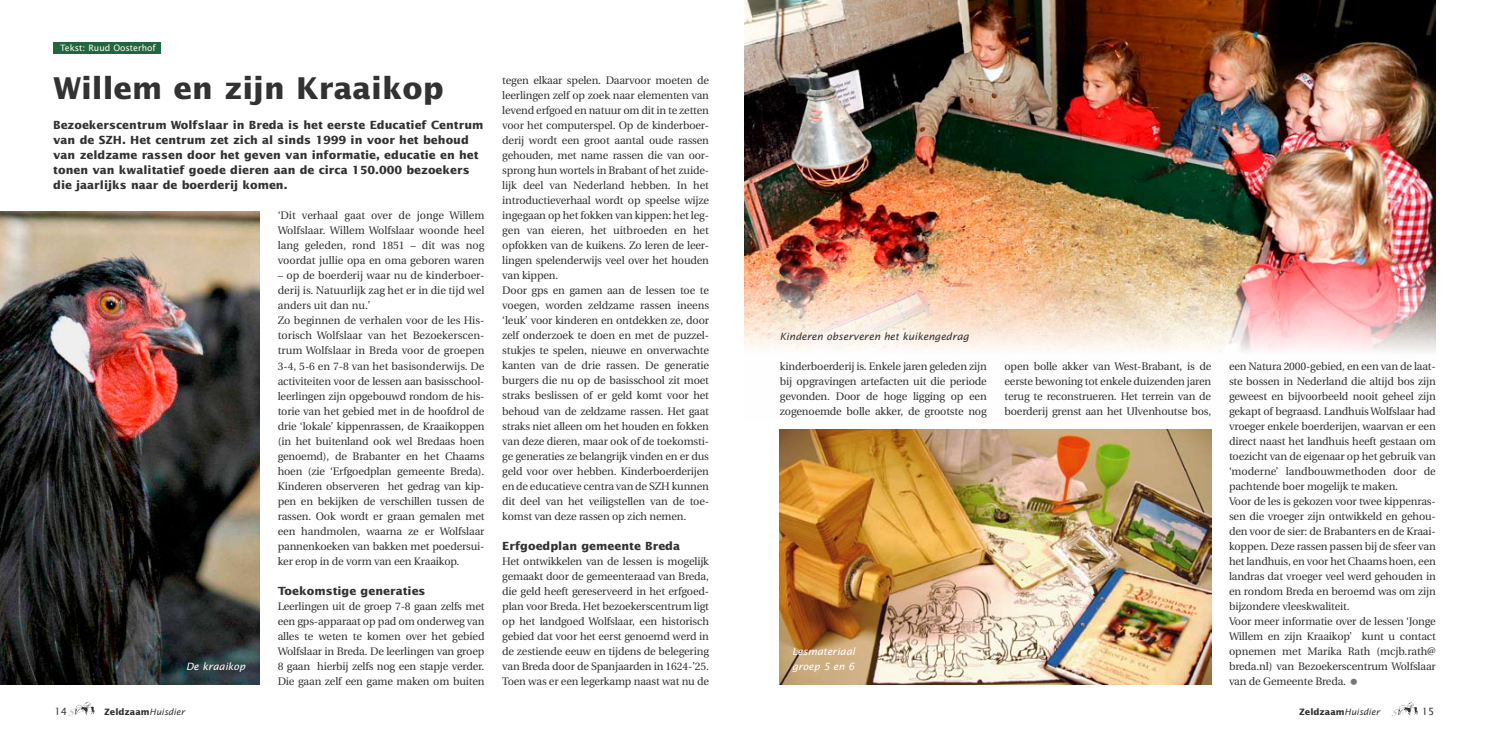
<style>
.page{position:relative;width:1489px;height:745px;background:#fff}
.page>*{position:absolute;margin:0;border:0;box-sizing:border-box;transform-origin:0 0}
.t1{font:700 30px "Lucida Sans";color:#323232}
.t2{font:700 11.25px/15px "Lucida Sans";color:#323232}
.t3{font:10.88px/15px "Utopia";letter-spacing:-.015em;color:#323232;text-align:justify}
.t4{font:italic 10px "Lucida Sans";color:#323232}
.t5{font:italic 10px/15px "Lucida Sans";color:#fff}
.t6{font:10px "Lucida Sans";color:#323232}
.t7{font:700 8.75px "Lucida Sans";color:#323232}
.t8{font:8.75px "Lucida Sans";color:#fff}
.s1{font-weight:400;font-style:italic}
</style>
<div class="page">
<svg style="left:69px;top:702px;width:26px;height:13px"></svg>
<div style="left:53px;top:43px;width:108px;height:11px;background:#21663c"></div>
<svg style="left:1392px;top:702px;width:25px;height:14px"></svg>
<img style="left:780px;top:429px;width:431px;height:255px">
<img style="left:744px;top:0;width:691px;height:352px">
<img style="left:0;top:211px;width:260px;height:473px">
<p class="t8" style="left:60px;top:43px;width:97px">Tekst: Ruud Oosterhof</p>
<h1 class="t1" style="left:53px;top:70px;width:392px">Willem en zijn Kraaikop</h1>
<p class="t2" style="left:53px;top:117px;width:432px">Bezoekerscentrum Wolfslaar in Breda is het eerste Educatief Centrum van de SZH. Het centrum zet zich al sinds 1999 in voor het behoud van zeldzame rassen door het geven van informatie, educatie en het tonen van kwalitatief goede dieren aan de circa 150.000 bezoekers die jaarlijks naar de boerderij komen.</p>
<p class="t5" style="left:186px;top:658px;width:61px">De kraaikop</p>
<p class="t6" style="left:54px;top:704px;width:14px">14</p>
<p class="t7" style="left:104px;top:706px;width:82px">Zeldzaam<span class="s1">Huisdier</span></p>
<p class="t3" style="left:278px;top:208px;width:208px">‘Dit verhaal gaat over de jonge Willem Wolfslaar. Willem Wolfslaar woonde heel lang geleden, rond 1851 – dit was nog voordat jullie opa en oma geboren waren</p>
<p class="t3" style="left:278px;top:268px;width:208px;text-align:left">– op de boerderij waar nu de kinderboer&shy;derij is. Natuurlijk zag het er in die tijd wel anders uit dan nu.’<br>Zo beginnen de verhalen voor de les His&shy;torisch Wolfslaar van het Bezoekerscen&shy;trum Wolfslaar in Breda voor de groepen 3-4, 5-6 en 7-8 van het basisonderwijs. De activiteiten voor de lessen aan basisschool&shy;leerlingen zijn opgebouwd rondom de his&shy;torie van het gebied met in de hoofdrol de drie ‘lokale’ kippenrassen, de Kraaikoppen (in het buitenland ook wel Bredaas hoen genoemd), de Brabanter en het Chaams hoen (zie ‘Erfgoedplan gemeente Breda).<br>Kinderen observeren het gedrag van kip&shy;pen en bekijken de verschillen tussen de rassen. Ook wordt er graan gemalen met een handmolen, waarna ze er Wolfslaar pannenkoeken van bakken met poedersui&shy;ker erop in de vorm van een Kraaikop.</p>
<p class="t2" style="left:278px;top:582px;width:149px">Toekomstige generaties</p>
<p class="t3" style="left:278px;top:598px;width:208px">Leerlingen uit de groep 7-8 gaan zelfs met een gps-apparaat op pad om onderweg van alles te weten te komen over het gebied Wolfslaar in Breda. De leerlingen van groep 8 gaan hierbij zelfs nog een stapje verder.<br>Die gaan zelf een game maken om buiten</p>
<p class="t3" style="left:502px;top:73px;width:208px;text-align:left">tegen elkaar spelen. Daarvoor moeten de leerlingen zelf op zoek naar elementen van levend erfgoed en natuur om dit in te zetten voor het computerspel. Op de kinderboer&shy;derij wordt een groot aantal oude rassen gehouden, met name rassen die van oor&shy;sprong hun wortels in Brabant of het zuide&shy;lijk deel van Nederland hebben. In het introductieverhaal wordt op speelse wijze ingegaan op het fokken van kippen: het leg&shy;gen van eieren, het uitbroeden en het opfokken van de kuikens. Zo leren de leer&shy;lingen spelenderwijs veel over het houden van kippen.<br>Door gps en gamen aan de lessen toe te voegen, worden zeldzame rassen ineens ‘leuk’ voor kinderen en ontdekken ze, door zelf onderzoek te doen en met de puzzel&shy;stukjes te spelen, nieuwe en onverwachte kanten van de drie rassen. De generatie burgers die nu op de basisschool zit moet straks beslissen of er geld komt voor het behoud van de zeldzame rassen. Het gaat straks niet alleen om het houden en fokken van deze dieren, maar ook of de toekomsti&shy;ge generaties ze belangrijk vinden en er dus geld voor over hebben. Kinderboerderijen en de educatieve centra van de SZH kunnen dit deel van het veiligstellen van de toe&shy;komst van deze rassen op zich nemen.</p>
<p class="t2" style="left:502px;top:537px;width:179px">Erfgoedplan gemeente Breda</p>
<p class="t3" style="left:502px;top:553px;width:208px">Het ontwikkelen van de lessen is mogelijk gemaakt door de gemeenteraad van Breda, die geld heeft gereserveerd in het erfgoed&shy;plan voor Breda. Het bezoekerscentrum ligt op het landgoed Wolfslaar, een historisch gebied dat voor het eerst genoemd werd in de zestiende eeuw en tijdens de belegering van Breda door de Spanjaarden in 1624-’25.<br>Toen was er een legerkamp naast wat nu de</p>
<p class="t4" style="left:780px;top:329px;width:190px">Kinderen observeren het kuikengedrag</p>
<p class="t3" style="left:780px;top:358px;width:208px">kinderboerderij is. Enkele jaren geleden zijn bij opgravingen artefacten uit die periode gevonden. Door de hoge ligging op een zogenoemde bolle akker, de grootste nog</p>
<p class="t3" style="left:1004px;top:358px;width:208px">open bolle akker van West-Brabant, is de eerste bewoning tot enkele duizenden jaren terug te reconstrueren. Het terrein van de boerderij grenst aan het Ulvenhoutse bos,</p>
<p class="t3" style="left:1228px;top:358px;width:208px;text-align:left">een Natura 2000-gebied, en een van de laat&shy;ste bossen in Nederland die altijd bos zijn geweest en bijvoorbeeld nooit geheel zijn gekapt of begraasd. Landhuis Wolfslaar had vroeger enkele boerderijen, waarvan er een direct naast het landhuis heeft gestaan om toezicht van de eigenaar op het gebruik van ‘moderne’ landbouwmethoden door de pachtende boer mogelijk te maken.<br>Voor de les is gekozen voor twee kippenras&shy;sen die vroeger zijn ontwikkeld en gehou&shy;den voor de sier: de Brabanters en de Kraai&shy;koppen. Deze rassen passen bij de sfeer van het landhuis, en voor het Chaams hoen, een landras dat vroeger veel werd gehouden in en rondom Breda en beroemd was om zijn bijzondere vleeskwaliteit.<br>Voor meer informatie over de lessen ‘Jonge Willem en zijn Kraaikop’ kunt u contact opnemen met Marika Rath (mcjb.rath@ breda.nl) van Bezoekerscentrum Wolfslaar van de Gemeente Breda.</p>
<p class="t5" style="left:792px;top:643px;width:64px">Lesmateriaal groep 5 en 6</p>
<p class="t7" style="left:1298px;top:706px;width:82px">Zeldzaam<span class="s1">Huisdier</span></p>
<p class="t6" style="left:1421px;top:704px;width:14px">15</p>
</div>
